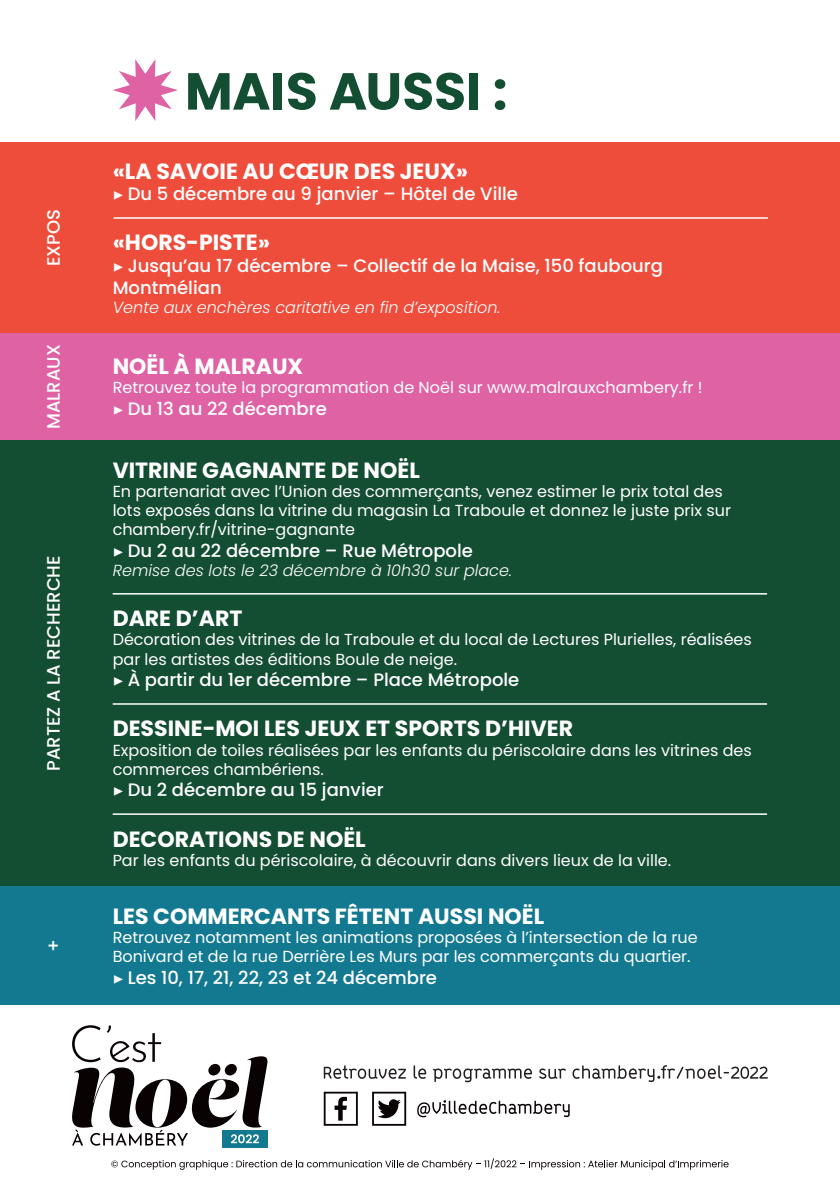
<style>
.page{position:relative;width:840px;height:1191px;background:#fff}
.page>*{position:absolute;margin:0;border:0;box-sizing:border-box;transform-origin:0 0}
.t1{font:700 52px "Poppins";letter-spacing:-.005em;color:#134d32}
.t2{font:700 22px "Poppins";color:#fff}
.t3{font:500 18px/21.6px "Poppins";color:#fff}
.t4{font:16px/19.2px "Poppins";color:#fff}
.t5{font:italic 300 16px "Poppins";color:#fff}
.s1{font-family:"Minion Pro";font-weight:400}
</style>
<div class="page">
<div style="left:0;top:142px;width:839px;height:191px;background:#ef4d3c"></div>
<div style="left:0;top:333px;width:839px;height:108px;background:#df62a4"></div>
<div style="left:0;top:441px;width:839px;height:445px;background:#134d32"></div>
<div style="left:0;top:886px;width:839px;height:118px;background:#137991"></div>
<svg style="left:113px;top:59px;width:65px;height:62px"></svg>
<hr style="left:113px;top:217px;width:654px;height:2px;background:#fff">
<hr style="left:113px;top:593px;width:653px;height:1px;background:#fff">
<hr style="left:113px;top:703px;width:653px;height:1px;background:#fff">
<hr style="left:113px;top:813px;width:653px;height:2px;background:#fff">
<div style="left:222px;top:1130px;width:45px;height:17px;background:#137991"></div>
<svg style="left:72px;top:1025px;width:196px;height:120px"></svg>
<svg style="left:323px;top:1091px;width:34px;height:34px"></svg>
<svg style="left:372px;top:1091px;width:34px;height:34px"></svg>
<svg style="left:417px;top:1100px;width:152px;height:17px"></svg>
<svg style="left:323px;top:1065px;width:444px;height:17px"></svg>
<svg style="left:111px;top:1158px;width:617px;height:11px"></svg>
<p class="t3" style="left:43px;top:266px;width:58px;rotate:-90deg">EXPOS</p>
<h1 class="t1" style="left:185px;top:61px;width:324px">MAIS AUSSI :</h1>
<h2 class="t2" style="left:113px;top:158px;width:357px">«LA SAVOIE AU CŒUR DES JEUX»</h2>
<p class="t3" style="left:113px;top:183px;width:406px"><span class="s1">▶</span> Du 5 décembre au 9 janvier – Hôtel de Ville</p>
<h2 class="t2" style="left:113px;top:230px;width:159px">«HORS-PISTE»</h2>
<p class="t3" style="left:113px;top:255px;width:551px"><span class="s1">▶</span> Jusqu’au 17 décembre – Collectif de la Maise, 150 faubourg<br>Montmélian</p>
<p class="t5" style="left:113px;top:298px;width:389px">Vente aux enchères caritative en fin d’exposition.</p>
<p class="t3" style="left:43px;top:429px;width:86px;rotate:-90deg">MALRAUX</p>
<h2 class="t2" style="left:113px;top:353px;width:192px">NOËL À MALRAUX</h2>
<p class="t4" style="left:113px;top:378px;width:591px">Retrouvez toute la programmation de Noël sur www.malrauxchambery.fr !</p>
<p class="t3" style="left:113px;top:397px;width:215px"><span class="s1">▶</span> Du 13 au 22 décembre</p>
<p class="t3" style="left:43px;top:771px;width:217px;rotate:-90deg">PARTEZ A LA RECHERCHE</p>
<p class="t3" style="left:43px;top:951px;width:14px;rotate:-90deg">+</p>
<h2 class="t2" style="left:113px;top:457px;width:308px">VITRINE GAGNANTE DE NOËL</h2>
<p class="t4" style="left:113px;top:482px;width:619px">En partenariat avec l’Union des commerçants, venez estimer le prix total des lots exposés dans la vitrine du magasin La Traboule et donnez le juste prix sur chambery.fr/vitrine-gagnante</p>
<p class="t3" style="left:113px;top:540px;width:361px"><span class="s1">▶</span> Du 2 au 22 décembre – Rue Métropole</p>
<p class="t5" style="left:113px;top:561px;width:400px">Remise des lots le 23 décembre à 10h30 sur place.</p>
<h2 class="t2" style="left:113px;top:606px;width:131px">DARE D’ART</h2>
<p class="t4" style="left:113px;top:630px;width:640px">Décoration des vitrines de la Traboule et du local de Lectures Plurielles, réalisées par les artistes des éditions Boule de neige.</p>
<p class="t3" style="left:113px;top:669px;width:408px"><span class="s1">▶</span> À partir du 1er décembre – Place Métropole</p>
<h2 class="t2" style="left:113px;top:716px;width:461px">DESSINE-MOI LES JEUX ET SPORTS D’HIVER</h2>
<p class="t4" style="left:113px;top:740px;width:640px">Exposition de toiles réalisées par les enfants du périscolaire dans les vitrines des commerces chambériens.</p>
<p class="t3" style="left:113px;top:779px;width:272px"><span class="s1">▶</span> Du 2 décembre au 15 janvier</p>
<h2 class="t2" style="left:113px;top:826px;width:254px">DECORATIONS DE NOËL</h2>
<p class="t4" style="left:113px;top:850px;width:559px">Par les enfants du périscolaire, à découvrir dans divers lieux de la ville.</p>
<h2 class="t2" style="left:113px;top:903px;width:433px">LES COMMERCANTS FÊTENT AUSSI NOËL</h2>
<p class="t4" style="left:113px;top:928px;width:586px">Retrouvez notamment les animations proposées à l’intersection de la rue<br>Bonivard et de la rue Derrière Les Murs par les commerçants du quartier.</p>
<p class="t3" style="left:113px;top:966px;width:326px"><span class="s1">▶</span> Les 10, 17, 21, 22, 23 et 24 décembre</p>
</div>
